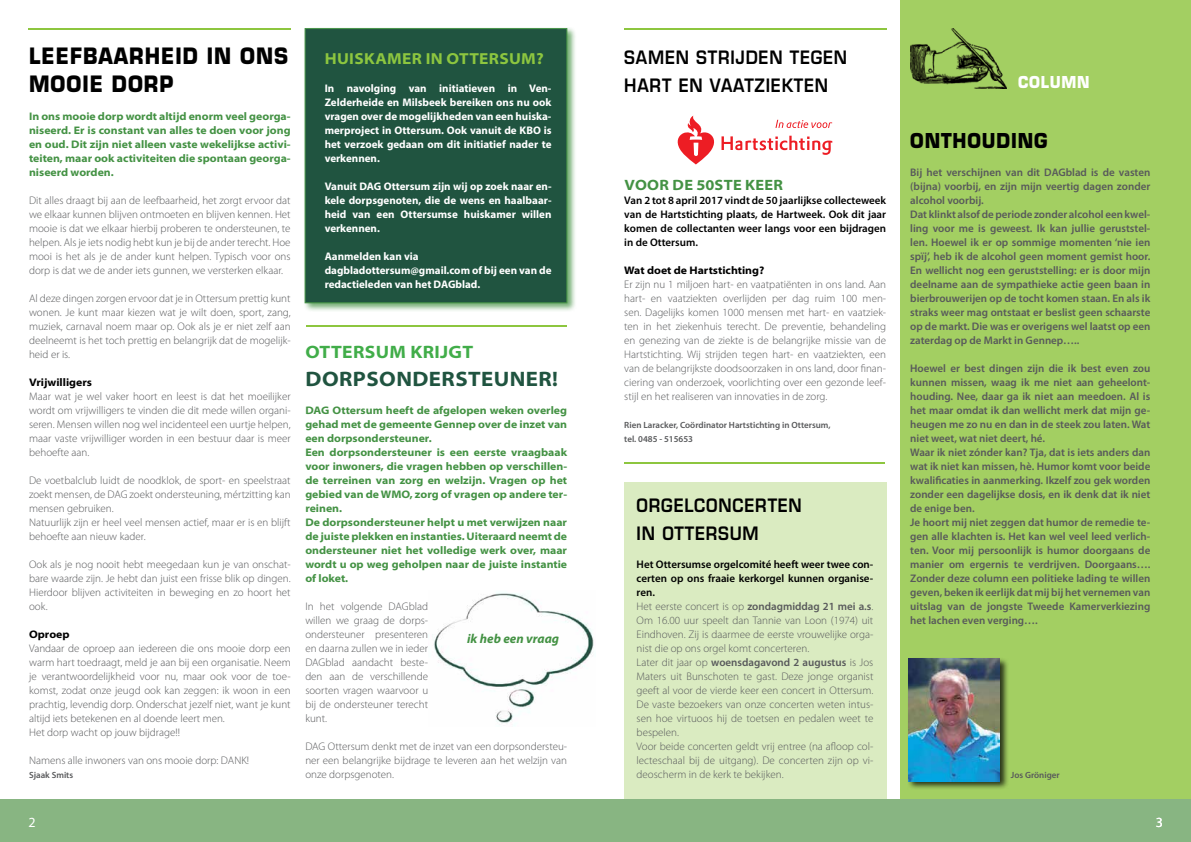
<style>
.page{position:relative;width:1191px;height:842px;background:#fff}
.page>*{position:absolute;margin:0;border:0;box-sizing:border-box;transform-origin:0 0}
.t1{font:700 22px/28px "Eurostile LT Std";letter-spacing:.05em;color:#000;scale:.89 1}
.t2{font:700 semi-expanded 21px "Myriad Pro";color:#205440}
.t3{font:700 20px "Eurostile LT Std";letter-spacing:.05em;color:#000;scale:.89 1}
.t4{font:600 18px/28px "Eurostile LT Std";letter-spacing:.05em;color:#000;scale:.89 1}
.t5{font:700 semi-expanded 18px "Myriad Pro";color:#41ad49}
.t6{font:700 semi-expanded 16px "Myriad Pro";letter-spacing:.02em;color:#8dc63f}
.t7{font:700 16px "Eurostile LT Std";letter-spacing:.05em;color:#fff;scale:.89 1}
.t8{font:700 semi-expanded 15px "Myriad Pro";color:#449244}
.t9{font:14px "Myriad Pro";color:#fff}
.t10{font:italic 700 13px "Myriad Pro";color:#449244}
.t11{font:300 11px/14px "Myriad Pro";color:#58595b;text-align:justify}
.t12{font:600 11px/14px "Myriad Pro";color:#58595b}
.t13{font:700 semi-expanded 11px/14px "Myriad Pro";color:#449244}
.t14{font:700 11px/14px "Myriad Pro";color:#fff;text-align:justify}
.t15{font:600 11px/14px "Myriad Pro";color:#000;text-align:justify}
.t16{font:700 semi-expanded 11px "Myriad Pro";color:#000}
.t17{font:600 9px/14px "Myriad Pro";color:#58595b}
.s1{font-weight:600;color:#000}
.s2{font-weight:600}
</style>
<div class="page">
<img style="left:428px;top:593px;width:166px;height:133px">
<div style="left:624px;top:482px;width:262px;height:324px;background:#daebc1"></div>
<div style="left:900px;top:0;width:291px;height:842px;background:#a3cf62"></div>
<div style="left:907px;top:657px;width:102px;height:133px;background:#000;opacity:.75"></div>
<img style="left:908px;top:659px;width:91px;height:122px">
<img style="left:910px;top:28px;width:96px;height:61px">
<div style="left:0;top:799px;width:1191px;height:43px;background:#88b582"></div>
<hr style="left:624px;top:28px;width:262px;height:2px;background:#8dc63f">
<div style="left:303px;top:27px;width:273px;height:286px;background:#449244;opacity:.75"></div>
<div style="left:305px;top:28px;width:262px;height:275px;background:#205440;border:1px solid #449244"></div>
<hr style="left:306px;top:326px;width:261px;height:1px;background:#8dc63f">
<hr style="left:624px;top:462px;width:261px;height:1px;background:#8dc63f">
<hr style="left:28px;top:28px;width:263px;height:2px;background:#8dc63f">
<svg style="left:677px;top:115px;width:156px;height:50px"></svg>
<h1 class="t1" style="left:29px;top:42px;width:293px">LEEFBAARHEID IN ONS<br>MOOIE DORP</h1>
<p class="t13" style="left:29px;top:109px;width:263px;text-align:justify">In ons mooie dorp wordt altijd enorm veel georga&shy;niseerd. Er is constant van alles te doen voor jong en oud. Dit zijn niet alleen vaste wekelijkse activi&shy;teiten, maar ook activiteiten die spontaan georga&shy;niseerd worden.</p>
<p class="t11" style="left:29px;top:194px;width:263px">Dit alles draagt bij aan de leefbaarheid, het zorgt ervoor dat we elkaar kunnen blijven ontmoeten en blijven kennen. Het mooie is dat we elkaar hierbij proberen te ondersteunen, te helpen. Als je iets nodig hebt kun je bij de ander terecht. Hoe mooi is het als je de ander kunt helpen. Typisch voor ons dorp is dat we de ander iets gunnen, we versterken elkaar.</p>
<p class="t11" style="left:29px;top:292px;width:263px">Al deze dingen zorgen ervoor dat je in Ottersum prettig kunt wonen. Je kunt maar kiezen wat je wilt doen, sport, zang, muziek, carnaval noem maar op. Ook als je er niet zelf aan deelneemt is het toch prettig en belangrijk dat de mogelijk&shy;heid er is.</p>
<p class="t16" style="left:29px;top:376px;width:64px">Vrijwilligers</p>
<p class="t11" style="left:29px;top:390px;width:263px">Maar wat je wel vaker hoort en leest is dat het moeilijker wordt om vrijwilligers te vinden die dit mede willen organi&shy;seren. Mensen willen nog wel incidenteel een uurtje helpen, maar vaste vrijwilliger worden in een bestuur daar is meer behoefte aan.</p>
<p class="t11" style="left:29px;top:474px;width:263px;text-align:left">De voetbalclub luidt de noodklok, de sport- en speelstraat zoekt mensen, de DAG zoekt ondersteuning, mértzitting kan mensen gebruiken.<br>Natuurlijk zijn er heel veel mensen actief, maar er is en blijft behoefte aan nieuw kader.</p>
<p class="t11" style="left:29px;top:558px;width:263px">Ook als je nog nooit hebt meegedaan kun je van onschat&shy;bare waarde zijn. Je hebt dan juist een frisse blik op dingen.<br>Hierdoor blijven activiteiten in beweging en zo hoort het ook.</p>
<p class="t16" style="left:29px;top:628px;width:42px">Oproep</p>
<p class="t11" style="left:29px;top:642px;width:263px;text-align:left">Vandaar de oproep aan iedereen die ons mooie dorp een warm hart toedraagt, meld je aan bij een organisatie. Neem je verantwoordelijkheid voor nu, maar ook voor de toe&shy;komst, zodat onze jeugd ook kan zeggen: ik woon in een prachtig, levendig dorp. Onderschat jezelf niet, want je kunt altijd iets betekenen en al doende leert men.<br>Het dorp wacht op jouw bijdrage!!</p>
<p class="t11" style="left:29px;top:754px;width:221px">Namens alle inwoners van ons mooie dorp: DANK!</p>
<p class="t17" style="left:29px;top:768px;width:46px">Sjaak Smits</p>
<h3 class="t6" style="left:325px;top:50px;width:41px">Huiska</h3>
<h3 class="t6" style="left:387px;top:50px;width:83px">mer in Otters</h3>
<h3 class="t6" style="left:509px;top:50px;width:36px">um?</h3>
<p class="t14" style="left:325px;top:81px;width:228px">In navolging van initiatieven in Ven-Zelderheide en Milsbeek bereiken ons nu ook vragen over de mogelijkheden van een huiska&shy;merproject in Ottersum. Ook vanuit de KBO is het verzoek gedaan om dit initiatief nader te verkennen.</p>
<p class="t14" style="left:325px;top:179px;width:228px">Vanuit DAG Ottersum zijn wij op zoek naar en&shy;kele dorpsgenoten, die de wens en haalbaar&shy;heid van een Ottersumse huiskamer willen verkennen.</p>
<p class="t14" style="left:325px;top:249px;width:228px;text-align:left">Aanmelden kan via dagbladottersum@gmail.com of bij een van de redactieleden van het DAGblad.</p>
<h3 class="t5" style="left:305px;top:342px;width:27px">Otters</h3>
<h3 class="t5" style="left:376px;top:342px;width:77px">um krijgt</h3>
<h2 class="t2" style="left:305px;top:367px;width:16px">dorpsonderste</h2>
<h2 class="t2" style="left:494px;top:367px;width:31px">uner</h2>
<h2 class="t2" style="left:552px;top:367px;width:7px">!</h2>
<p class="t13" style="left:305px;top:403px;width:263px">DAG Ottersum heeft de afgelopen weken overleg gehad met de gemeente Gennep over de inzet van een dorpsondersteuner.<br>Een dorpsondersteuner is een eerste vraagbaak voor inwoners, die vragen hebben op verschillen&shy;de terreinen van zorg en welzijn. Vragen op het gebied van de WMO, zorg of vragen op andere ter&shy;reinen.<br>De dorpsondersteuner helpt u met verwijzen naar de juiste plekken en instanties. Uiteraard neemt de ondersteuner niet het volledige werk over, maar wordt u op weg geholpen naar de juiste instantie of loket.</p>
<p class="t11" style="left:305px;top:600px;width:124px">In het volgende DAGblad willen we graag de dorps&shy;ondersteuner presenteren en daarna zullen we in ieder DAGblad aandacht beste&shy;den aan de verschillende soorten vragen waarvoor u bij de ondersteuner terecht kunt.</p>
<p class="t11" style="left:305px;top:740px;width:263px">DAG Ottersum denkt met de inzet van een dorpsondersteu&shy;ner een belangrijke bijdrage te leveren aan het welzijn van onze dorpsgenoten.</p>
<p class="t10" style="left:467px;top:630px;width:94px">ik heb een vraag</p>
<h3 class="t4" style="left:624px;top:43px;width:252px">SAMEN STRIJDEN TEGEN<br>HART EN VAATZIEKTEN</h3>
<h3 class="t8" style="left:624px;top:176px;width:23px">Voor</h3>
<h3 class="t8" style="left:672px;top:176px;width:52px">de 50ste</h3>
<h3 class="t8" style="left:745px;top:176px;width:11px">keer</h3>
<p class="t15" style="left:624px;top:193px;width:263px">Van 2 tot 8 april 2017 vindt de 50 jaarlijkse collecteweek van de Hartstichting plaats, de Hartweek. Ook dit jaar komen de collectanten weer langs voor een bijdragen in de Ottersum.</p>
<p class="t16" style="left:624px;top:264px;width:142px">Wat doet de Hartstichting?</p>
<p class="t11" style="left:624px;top:278px;width:263px">Er zijn nu 1 miljoen hart- en vaatpatiënten in ons land. Aan hart- en vaatziekten overlijden per dag ruim 100 men&shy;sen. Dagelijks komen 1000 mensen met hart- en vaatziek&shy;ten in het ziekenhuis terecht. De preventie, behandeling en genezing van de ziekte is de belangrijke missie van de Hartstichting. Wij strijden tegen hart- en vaatziekten, een van de belangrijkste doodsoorzaken in ons land, door finan&shy;ciering van onderzoek, voorlichting over een gezonde leef&shy;stijl en het realiseren van innovaties in de zorg.</p>
<p class="t17" style="left:624px;top:418px;width:208px">Rien Laracker, Coördinator Hartstichting in Ottersum, tel. 0485 - 515653</p>
<h3 class="t4" style="left:636px;top:491px;width:187px">ORGELCONCERTEN<br>IN OTTERSUM</h3>
<p class="t11" style="left:636px;top:558px;width:238px;text-align:left"><span class="s1">Het Ottersumse orgelcomité heeft weer twee con&shy;certen op ons fraaie kerkorgel kunnen organise&shy;ren.<br></span>Het eerste concert is op <span class="s2">zondagmiddag 21 mei a.s</span>.<br>Om 16.00 uur speelt dan Tannie van Loon (1974) uit Eindhoven. Zij is daarmee de eerste vrouwelijke orga&shy;nist die op ons orgel komt concerteren.<br>Later dit jaar op <span class="s2">woensdagavond 2 augustus</span> is Jos Maters uit Bunschoten te gast. Deze jonge organist geeft al voor de vierde keer een concert in Ottersum.<br>De vaste bezoekers van onze concerten weten intus&shy;sen hoe virtuoos hij de toetsen en pedalen weet te bespelen.<br>Voor beide concerten geldt vrij entree (na afloop col&shy;lecteschaal bij de uitgang). De concerten zijn op vi&shy;deoscherm in de kerk te bekijken.</p>
<h3 class="t7" style="left:1018px;top:72px;width:82px">COLUMN</h3>
<h3 class="t3" style="left:910px;top:128px;width:156px">ONTHOUDING</h3>
<p class="t12" style="left:910px;top:165px;width:242px">Bij het verschijnen van dit DAGblad is de vasten (bijna) voorbij, en zijn mijn veertig dagen zonder alcohol voorbij.<br>Dat klinkt alsof de periode zonder alcohol een kwel&shy;ling voor me is geweest. Ik kan jullie geruststel&shy;len. Hoewel ik er op sommige momenten ‘nie ien spïj’, heb ik de alcohol geen moment gemist hoor.<br>En wellicht nog een geruststelling: er is door mijn deelname aan de sympathieke actie geen baan in bierbrouwerijen op de tocht komen staan. En als ik straks weer mag ontstaat er beslist geen schaarste op de markt. Die was er overigens wel laatst op een zaterdag op de Markt in Gennep…..</p>
<p class="t12" style="left:910px;top:362px;width:242px">Hoewel er best dingen zijn die ik best even zou kunnen missen, waag ik me niet aan geheelont&shy;houding. Nee, daar ga ik niet aan meedoen. Al is het maar omdat ik dan wellicht merk dat mijn ge&shy;heugen me zo nu en dan in de steek zou laten. Wat niet weet, wat niet deert, hé.<br>Waar ik niet zónder kan? Tja, dat is iets anders dan wat ik niet kan missen, hè. Humor komt voor beide kwalificaties in aanmerking. Ikzelf zou gek worden zonder een dagelijkse dosis, en ik denk dat ik niet de enige ben.<br>Je hoort mij niet zeggen dat humor de remedie te&shy;gen alle klachten is. Het kan wel veel leed verlich&shy;ten. Voor mij persoonlijk is humor doorgaans de manier om ergernis te verdrijven. Doorgaans….<br>Zonder deze column een politieke lading te willen geven, beken ik eerlijk dat mij bij het vernemen van uitslag van de jongste Tweede Kamerverkiezing het lachen even verging….</p>
<p class="t17" style="left:1011px;top:768px;width:50px">Jos Gröniger</p>
<p class="t9" style="left:28px;top:815px;width:9px">2</p>
<p class="t9" style="left:1155px;top:815px;width:9px">3</p>
</div>
